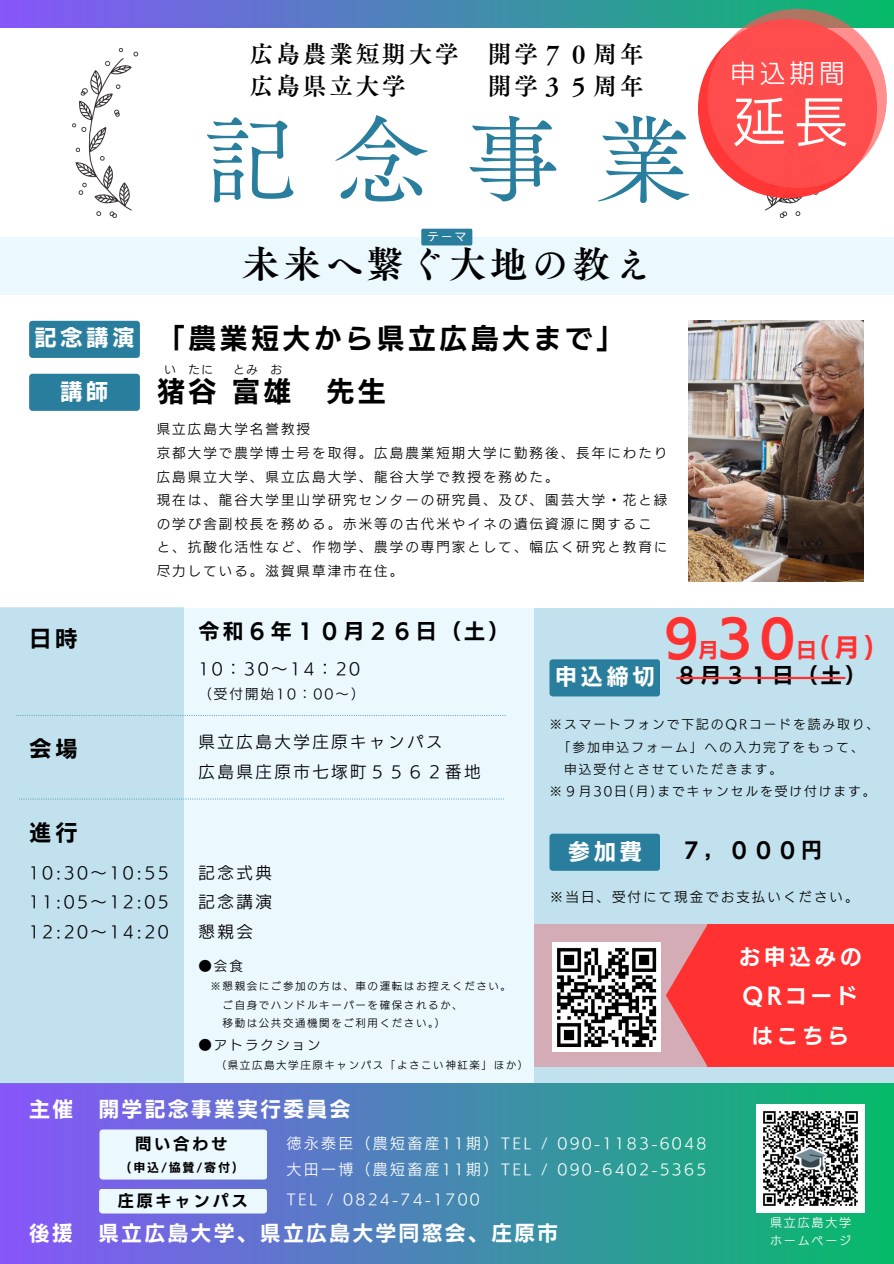
<style>
.page{position:relative;width:894px;height:1264px;background:#fff}
.page>*{position:absolute;margin:0;border:0;box-sizing:border-box;transform-origin:0 0}
.t1{font:96px "Canva Tsuku A Old Min Pr 6 N R";color:#2a7e9d}
.t2{font:54px "Canva UD Kakugo Small Pr 6 N R";color:#fff}
.t3{font:49.5px "UD Kakugo Small Pr 6 N B";color:#ff3131}
.t4{font:37.5px "Canva Tsuku A Old Min Pr 6 N B";letter-spacing:.1em;color:#000}
.t5{font:28.5px "UD Kakugo Small Pr 6 N B";letter-spacing:.1em;color:#000}
.t6{font:25.8px "Canva UD Kakugo Small Pr 6 N R";color:#fff}
.t7{font:25.5px "UD Kakugo Small Pr 6 N B";color:#ff3131}
.t8{font:24px "Canva Tsuku A Old Min Pr 6 N B";letter-spacing:.1em;color:#000}
.t9{font:22.5px "UD Kakugo Small Pr 6 N B";letter-spacing:.15em;color:#fff}
.t10{font:22.5px "UD Kakugo Small Pr 6 N B";color:#000}
.t11{font:22.05px "UD Kakugo Small Pr 6 N B";letter-spacing:.15em;color:#fff}
.t12{font:21px "UD Kakugo Small Pr 6 N B";letter-spacing:.1em;color:#fff}
.t13{font:21px "UD Kakugo Small Pr 6 N B";letter-spacing:.15em;color:#000}
.t14{font:21px "UD Kakugo Small Pr 6 N B";color:#ff3131}
.t15{font:16.5px "Canva UD Kakugo Small Pr 6 N R";letter-spacing:.15em;color:#000}
.t16{font:16.5px "UD Kakugo Small Pr 6 N B";letter-spacing:.15em;color:#000}
.t17{font:15px "Canva UD Kakugo Small Pr 6 N R";letter-spacing:.15em;color:#fff}
.t18{font:13.5px/23.7px "Canva UD Kakugo Small Pr 6 N R";letter-spacing:.15em;color:#000}
.t19{font:12.75px "Canva UD Kakugo Small Pr 6 N R";letter-spacing:.15em;color:#000}
.t20{font:12px "Canva UD Kakugo Small Pr 6 N R";letter-spacing:.15em;color:#fff}
.t21{font:12px "UD Kakugo Small Pr 6 N B";color:#000}
.t22{font:12px "Canva UD Kakugo Small Pr 6 N R";color:#000}
.t23{font:500 12px "Sawarabi Gothic";color:#fff}
.t24{font:10.5px "Canva UD Kakugo Small Pr 6 N R";letter-spacing:.15em;color:#000}
</style>
<div class="page">
<div style="left:0;top:1044px;width:893px;height:219px;background:linear-gradient(to right,#8656f9,#0dbd6e)"></div>
<div style="left:0;top:0;width:893px;height:28px;background:linear-gradient(to right,#8756fa,#06ba69)"></div>
<div style="left:0;top:607px;width:893px;height:475px;background:#ebf9ff"></div>
<div style="left:0;top:607px;width:183px;height:476px;background:#c2e1ee"></div>
<svg style="left:16px;top:715px;width:489px;height:1px"></svg>
<svg style="left:19px;top:798px;width:485px;height:1px"></svg>
<div style="left:0;top:237px;width:893px;height:58px;background:#ebf9ff"></div>
<img style="left:688px;top:321px;width:175px;height:261px">
<div style="left:99px;top:1129px;width:168px;height:50px;background:#ebf9ff"></div>
<div style="left:99px;top:1188px;width:168px;height:25px;background:#ebf9ff"></div>
<div style="left:29px;top:321px;width:111px;height:37px;background:#2a7e9d"></div>
<div style="left:29px;top:374px;width:111px;height:37px;background:#2a7e9d"></div>
<img style="left:72px;top:48px;width:67px;height:170px">
<img style="left:742px;top:183px;width:95px;height:35px">
<div style="left:534px;top:607px;width:359px;height:475px;background:#c2e1ee"></div>
<div style="left:549px;top:659px;width:111px;height:37px;background:#2a7e9d"></div>
<div style="left:549px;top:833px;width:111px;height:37px;background:#2a7e9d"></div>
<img style="left:756px;top:1104px;width:108px;height:108px">
<svg style="left:534px;top:924px;width:172px;height:142px;background:#de9299"></svg>
<img style="left:552px;top:942px;width:108px;height:109px">
<div style="left:706px;top:924px;width:187px;height:142px;background:#ff3131"></div>
<hr style="left:677px;top:677px;width:167px;height:2px;background:#ff3131">
<svg style="left:421px;top:229px;width:51px;height:16px"></svg>
<div style="left:697px;top:19px;width:179px;height:179px;background:#ff3131;border-radius:50%"></div>
<svg style="left:707px;top:9px;width:179px;height:179px;background:#fb5150"></svg>
<p class="t8" style="left:250px;top:42px;width:395px">広島農業短期大学 開学７０周年</p>
<h4 class="t8" style="left:250px;top:74px;width:157px">広島県立大学</h4>
<h4 class="t8" style="left:487px;top:74px;width:157px">開学３５周年</h4>
<p class="t1" style="left:202px;top:111px;width:491px">記念事業</p>
<p class="t23" style="left:427px;top:231px;width:41px">テーマ</p>
<p class="t4" style="left:242px;top:245px;width:410px">未来へ繋ぐ大地の教え</p>
<p class="t5" style="left:157px;top:324px;width:469px">「農業短大から県立広島大まで」</p>
<p class="t9" style="left:34px;top:326px;width:102px">記念講演</p>
<p class="t9" style="left:60px;top:380px;width:50px">講師</p>
<p class="t5" style="left:157px;top:377px;width:229px">猪谷富雄 先生</p>
<p class="t22" style="left:164px;top:364px;width:51px">い たに</p>
<p class="t22" style="left:233px;top:364px;width:51px">とみ お</p>
<p class="t18" style="left:157px;top:417px;width:155px">県立広島大学名誉教授</p>
<p class="t18" style="left:157px;top:441px;width:512px">京都大学で農学博士号を取得。広島農業短期大学に勤務後、長年にわたり広島県立大学、県立広島大学、龍谷大学で教授を務めた。</p>
<p class="t18" style="left:157px;top:488px;width:512px">現在は、龍谷大学里山学研究センターの研究員、及び、園芸大学・花と緑の学び舎副校長を務める。赤米等の古代米やイネの遺伝資源に関すること、抗酸化活性など、作物学、農学の専門家として、幅広く研究と教育に尽力している。滋賀県草津市在住。</p>
<p class="t6" style="left:730px;top:61px;width:116px">申込期間</p>
<p class="t2" style="left:732px;top:94px;width:114px">延長</p>
<p class="t10" style="left:29px;top:627px;width:50px">日時</p>
<p class="t13" style="left:198px;top:620px;width:312px">令和６年１０月２６日（土）</p>
<p class="t15" style="left:198px;top:660px;width:163px">10：30～14：20</p>
<p class="t18" style="left:198px;top:682px;width:168px">（受付開始10：00～）</p>
<p class="t10" style="left:29px;top:737px;width:50px">会場</p>
<p class="t15" style="left:198px;top:733px;width:246px">県立広島大学庄原キャンパス</p>
<p class="t15" style="left:198px;top:763px;width:283px">広島県庄原市七塚町５５６２番地</p>
<p class="t10" style="left:29px;top:821px;width:48px">進行</p>
<p class="t15" style="left:29px;top:864px;width:141px">10:30〜10:55</p>
<p class="t15" style="left:29px;top:893px;width:141px">11:05～12:05</p>
<p class="t15" style="left:29px;top:923px;width:141px">12:20～14:20</p>
<p class="t15" style="left:198px;top:864px;width:75px">記念式典</p>
<p class="t15" style="left:198px;top:893px;width:75px">記念講演</p>
<p class="t15" style="left:198px;top:923px;width:56px">懇親会</p>
<p class="t18" style="left:198px;top:954px;width:45px">●会食</p>
<p class="t24" style="left:210px;top:981px;width:302px">※懇親会にご参加の方は、車の運転はお控えください。</p>
<h6 class="t24" style="left:222px;top:999px;width:241px">ご自身でハンドルキーパーを確保されるか、</h6>
<h6 class="t24" style="left:222px;top:1017px;width:224px">移動は公共交通機関をご利用ください。）</h6>
<h1 class="t18" style="left:198px;top:1032px;width:124px">●アトラクション</h1>
<p class="t24" style="left:216px;top:1059px;width:314px">（県立広島大学庄原キャンパス「よさこい神紅楽」ほか）</p>
<p class="t9" style="left:554px;top:665px;width:102px">申込締切</p>
<p class="t3" style="left:656px;top:613px;width:140px">９30</p>
<p class="t14" style="left:697px;top:639px;width:19px">月</p>
<p class="t14" style="left:796px;top:639px;width:17px">日</p>
<p class="t7" style="left:819px;top:634px;width:57px">(月)</p>
<p class="t13" style="left:675px;top:665px;width:191px">８月３１日（土）</p>
<p class="t19" style="left:549px;top:718px;width:331px">※スマートフォンで下記のQRコードを読み取り、</p>
<p class="t19" style="left:557px;top:740px;width:308px">「参加申込フォーム」への入力完了をもって、</p>
<p class="t19" style="left:564px;top:762px;width:220px">申込受付とさせていただきます。</p>
<p class="t19" style="left:549px;top:785px;width:327px">※９月 30日 (月)までキャンセルを受け付けます。</p>
<p class="t9" style="left:567px;top:839px;width:76px">参加費</p>
<p class="t13" style="left:680px;top:839px;width:143px">７，０００円</p>
<p class="t18" style="left:549px;top:884px;width:310px">※当日、受付にて現金でお支払いください。</p>
<p class="t11" style="left:738px;top:945px;width:125px">お申込みの</p>
<p class="t11" style="left:742px;top:984px;width:117px">QRコード</p>
<p class="t11" style="left:751px;top:1024px;width:99px">はこちら</p>
<p class="t12" style="left:29px;top:1098px;width:323px">主催 開学記念事業実行委員会</p>
<p class="t17" style="left:286px;top:1135px;width:421px">徳永泰臣（農短畜産11期）TEL / 090-1183-6048</p>
<p class="t17" style="left:286px;top:1161px;width:421px">大田一博（農短畜産11期）TEL / 090-6402-5365</p>
<p class="t16" style="left:135px;top:1135px;width:94px">問い合わせ</p>
<p class="t21" style="left:126px;top:1161px;width:112px">(申込/協賛/寄付)</p>
<p class="t16" style="left:118px;top:1192px;width:132px">庄原キャンパス</p>
<p class="t17" style="left:286px;top:1191px;width:195px">TEL / 0824-74-1700</p>
<p class="t12" style="left:29px;top:1222px;width:530px">後援 県立広島大学、県立広島大学同窓会、庄原市</p>
<p class="t20" style="left:769px;top:1216px;width:83px">県立広島大学</p>
<p class="t20" style="left:769px;top:1234px;width:83px">ホームページ</p>
</div>
